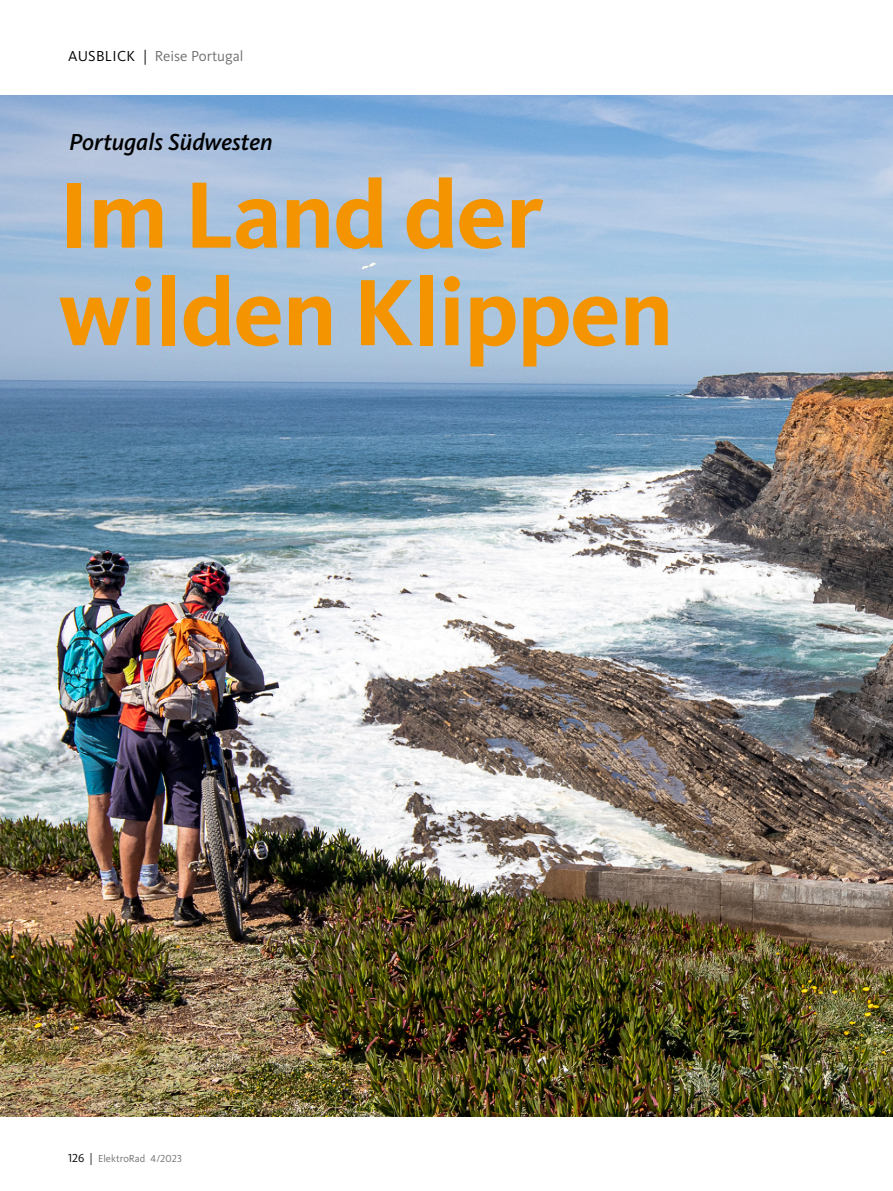
<style>
.page{position:relative;width:893px;height:1191px;background:#fff}
.page>*{position:absolute;margin:0;border:0;box-sizing:border-box;transform-origin:0 0}
.t1{font:700 97.5px/97.5px "Kievit OT";letter-spacing:-.015em;color:#f39400}
.t2{font:italic 500 24px "Kievit OT";color:#000}
.t3{font:15px "Kievit OT";color:#707172}
.t4{font:10.5px "Kievit OT";color:#707172}
.s1{color:#000}
.s2{font-size:12px;color:#000}
</style>
<div class="page">
<img style="left:0;top:96px;width:893px;height:1020px">
<p class="t3" style="left:68px;top:47px;width:177px"><span class="s1">AUSBLICK |</span> Reise Portugal</p>
<p class="t2" style="left:69px;top:128px;width:205px">Portugals Südwesten</p>
<p class="t1" style="left:58px;top:165px;width:617px">Im Land der wilden Klippen</p>
<p class="t4" style="left:68px;top:1151px;width:115px"><span class="s2">126 |</span> ElektroRad 4/2023</p>
</div>
